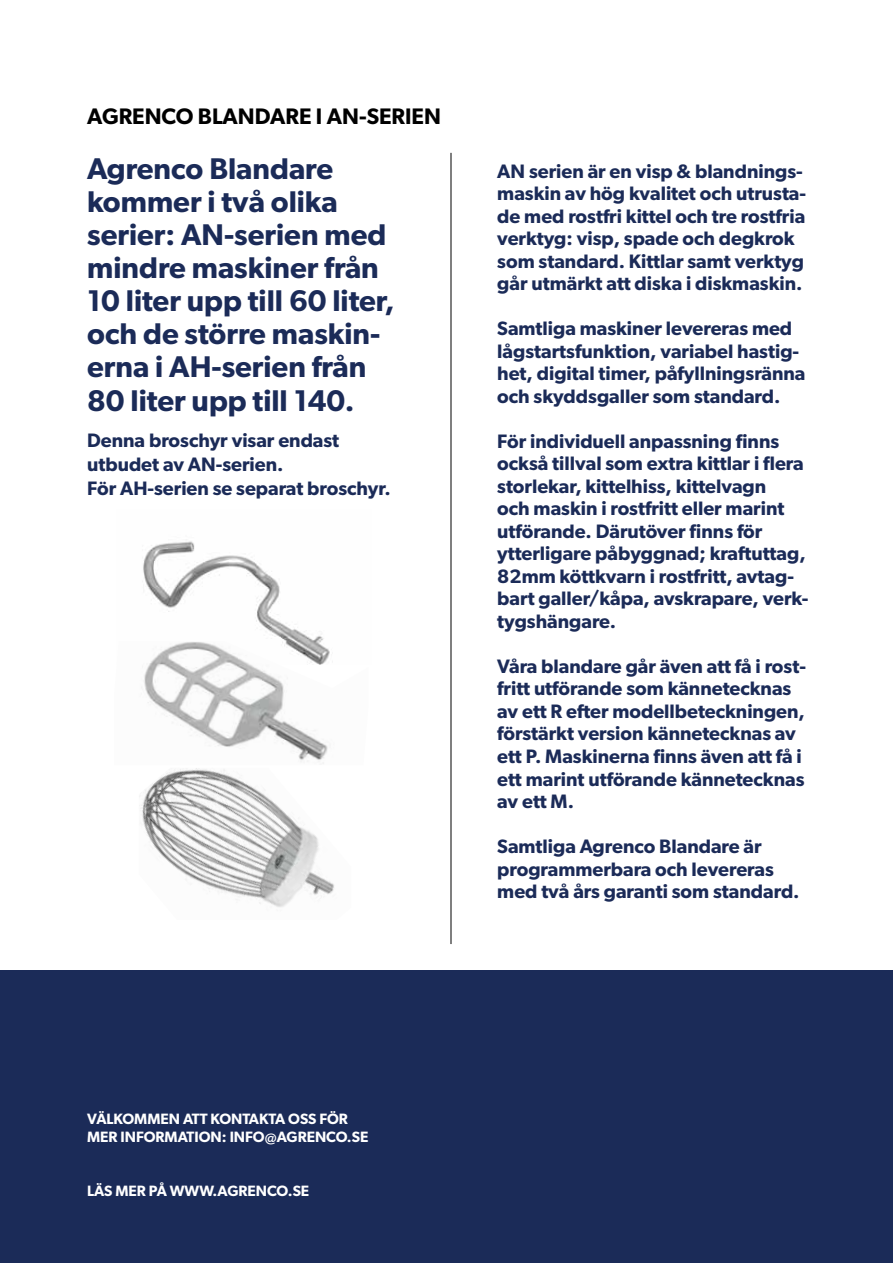
<style>
.page{position:relative;width:893px;height:1263px;background:#fff}
.page>*{position:absolute;margin:0;border:0;box-sizing:border-box;transform-origin:0 0}
.t1{font:600 30px/33.2px "Gibson";color:#1b2b58}
.t2{font:600 22.5px "Gibson";color:#000}
.t3{font:600 19.5px/22.5px "Gibson";color:#1b2b58}
.t4{font:600 15px/18px "Gibson";color:#fff}
</style>
<div class="page">
<div style="left:0;top:971px;width:893px;height:292px;background:#1b2b58"></div>
<img style="left:143px;top:541px;width:181px;height:100px">
<img style="left:141px;top:641px;width:189px;height:123px">
<img style="left:139px;top:768px;width:195px;height:139px">
<hr style="left:451px;top:153px;width:1px;height:791px;background:#000">
<p class="t2" style="left:87px;top:103px;width:355px">AGRENCO BLANDARE I AN-SERIEN</p>
<h1 class="t1" style="left:87px;top:151px;width:309px">Agrenco Blandare kommer i två olika serier: AN-serien med mindre maskiner från<br>10 liter upp till 60 liter, och de större maskin&shy;erna i AH-serien från<br>80 liter upp till 140.</h1>
<p class="t3" style="left:87px;top:428px;width:305px;line-height:24px">Denna broschyr visar endast utbudet av AN-serien.<br>För AH-serien se separat broschyr.</p>
<p class="t3" style="left:497px;top:159px;width:310px">AN serien är en visp &amp; blandnings&shy;maskin av hög kvalitet och utrusta&shy;de med rostfri kittel och tre rostfria verktyg: visp, spade och degkrok som standard. Kittlar samt verktyg går utmärkt att diska i diskmaskin.</p>
<p class="t3" style="left:497px;top:317px;width:310px">Samtliga maskiner levereras med lågstartsfunktion, variabel hastig&shy;het, digital timer, påfyllningsränna och skyddsgaller som standard.</p>
<p class="t3" style="left:497px;top:429px;width:313px">För individuell anpassning finns också tillval som extra kittlar i flera storlekar, kittelhiss, kittelvagn<br>och maskin i rostfritt eller marint utförande. Därutöver finns för ytterligare påbyggnad; kraftuttag, 82mm köttkvarn i rostfritt, avtag&shy;bart galler/kåpa, avskrapare, verk&shy;tygshängare.</p>
<p class="t3" style="left:497px;top:654px;width:310px">Våra blandare går även att få i rost&shy;fritt utförande som kännetecknas av ett R efter modellbeteckningen, förstärkt version kännetecknas av ett P. Maskinerna finns även att få i ett marint utförande kännetecknas av ett M.</p>
<p class="t3" style="left:497px;top:834px;width:304px">Samtliga Agrenco Blandare är programmerbara och levereras med två års garanti som standard.</p>
<p class="t4" style="left:87px;top:1109px;width:283px">VÄLKOMMEN ATT KONTAKTA OSS FÖR<br>MER INFORMATION: INFO@AGRENCO.SE</p>
<p class="t4" style="left:87px;top:1181px;width:224px">LÄS MER PÅ WWW.AGRENCO.SE</p>
</div>
